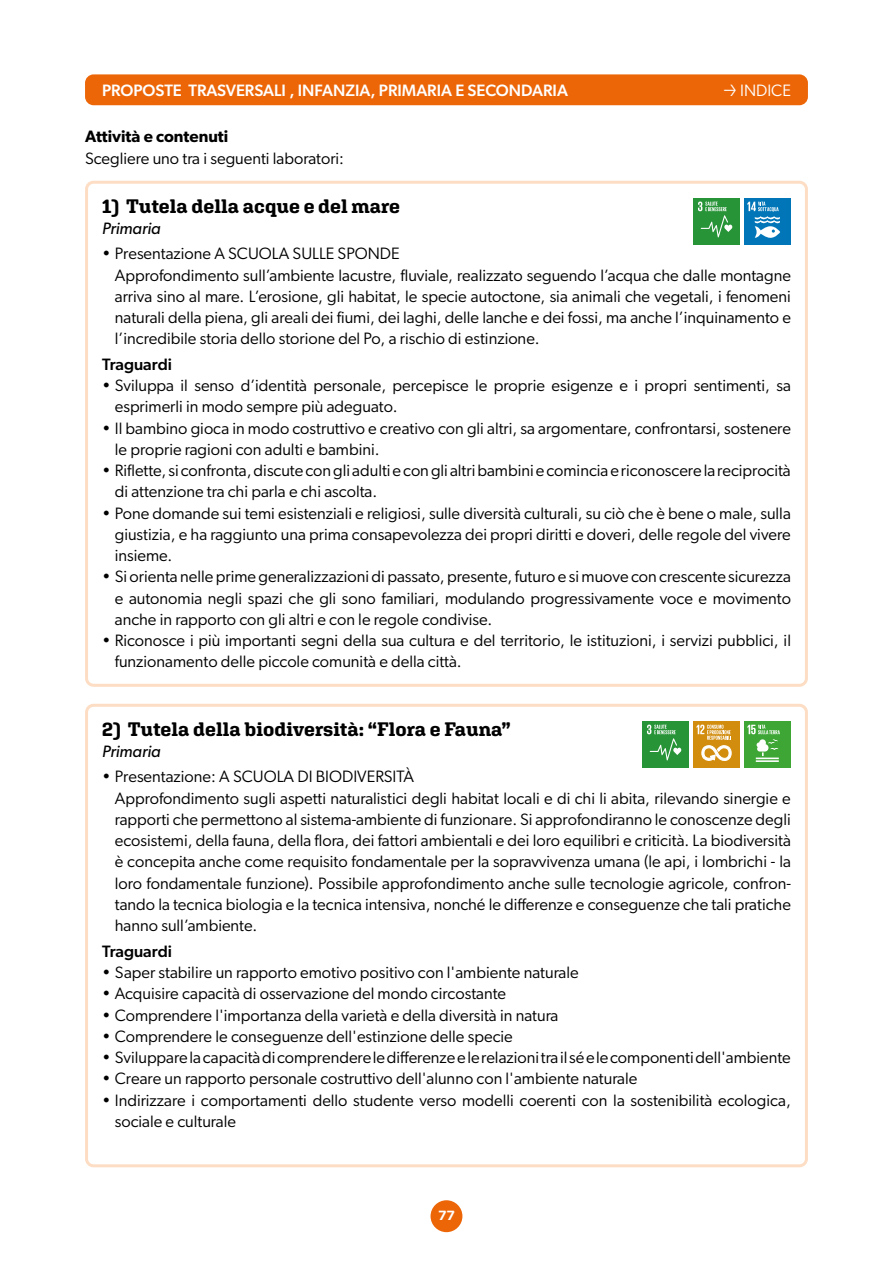
<style>
.page{position:relative;width:893px;height:1263px;background:#fff}
.page>*{position:absolute;margin:0;border:0;box-sizing:border-box;transform-origin:0 0}
.t1{font:700 19.5px "Aglet Slab";letter-spacing:-.005em;color:#000}
.t2{font:16.5px/21.3px "Gibson";color:#000}
.t3{font:500 16.5px "Gibson";color:#fff}
.t4{font:600 16.5px "Gibson";color:#000}
.t5{font:500 16.5px "Gibson";color:#000}
.t6{font:italic 16.5px "Gibson";color:#000}
.t7{font:16.5px "Gibson";color:#fff}
.t8{font:600 13.5px "Gibson";color:#fff}
.s1{font-family:"Bernino Sans";font-stretch:condensed}
</style>
<div class="page">
<div style="left:744px;top:198px;width:47px;height:46px;background:#0076b8"></div>
<svg style="left:747px;top:202px;width:33px;height:36px"></svg>
<div style="left:744px;top:721px;width:47px;height:46px;background:#3ea635"></div>
<hr style="left:756px;top:757px;width:23px;height:2px;background:#fff">
<hr style="left:756px;top:760px;width:23px;height:2px;background:#fff">
<svg style="left:747px;top:725px;width:33px;height:31px"></svg>
<div style="left:693px;top:198px;width:47px;height:46px;background:#289438"></div>
<svg style="left:698px;top:202px;width:34px;height:35px"></svg>
<div style="left:693px;top:721px;width:47px;height:46px;background:#d28d0e"></div>
<svg style="left:697px;top:725px;width:34px;height:36px"></svg>
<div style="left:642px;top:721px;width:47px;height:46px;background:#289438"></div>
<svg style="left:647px;top:725px;width:34px;height:35px"></svg>
<div style="left:431px;top:1200px;width:31px;height:32px;background:#ec6608;border-radius:50%"></div>
<div style="left:85px;top:74px;width:723px;height:31px;background:#ec6608;border-radius:9px"></div>
<div style="left:85px;top:181px;width:723px;height:506px;border:3px solid #fdddc4;border-radius:7px"></div>
<div style="left:85px;top:704px;width:723px;height:463px;border:3px solid #fdddc4;border-radius:7px"></div>
<p class="t3" style="left:102px;top:80px;width:467px">PROPOSTE TRASVERSALI , INFANZIA, PRIMARIA E SECONDARIA</p>
<p class="t7" style="left:723px;top:80px;width:69px"><span class="s1">→</span> INDICE</p>
<p class="t4" style="left:85px;top:127px;width:145px">Attività e contenuti</p>
<p class="t2" style="left:85px;top:147px;width:261px">Scegliere uno tra i seguenti laboratori:</p>
<p class="t1" style="left:102px;top:194px;width:300px">1) Tutela della acque e del mare</p>
<p class="t6" style="left:102px;top:218px;width:60px">Primaria</p>
<p class="t2" style="left:115px;top:243px;width:678px;text-indent:-13px">• Presentazione A SCUOLA SULLE SPONDE<br>Approfondimento sull’ambiente lacustre, fluviale, realizzato seguendo l’acqua che dalle montagne arriva sino al mare. L’erosione, gli habitat, le specie autoctone, sia animali che vegetali, i fenomeni naturali della piena, gli areali dei fiumi, dei laghi, delle lanche e dei fossi, ma anche l’inquinamento e l’incredibile storia dello storione del Po, a rischio di estinzione.</p>
<p class="t5" style="left:102px;top:354px;width:71px">Traguardi</p>
<p class="t2" style="left:115px;top:375px;width:678px;text-indent:-13px">• Sviluppa il senso d’identità personale, percepisce le proprie esigenze e i propri sentimenti, sa esprimerli in modo sempre più adeguato.</p>
<p class="t2" style="left:115px;top:417px;width:678px;text-indent:-13px">• Il bambino gioca in modo costruttivo e creativo con gli altri, sa argomentare, confrontarsi, sostenere le proprie ragioni con adulti e bambini.</p>
<p class="t2" style="left:115px;top:460px;width:677px;text-indent:-13px">• Riflette, si confronta, discute con gli adulti e con gli altri bambini e comincia e riconoscere la reciprocità di attenzione tra chi parla e chi ascolta.</p>
<p class="t2" style="left:115px;top:502px;width:677px;text-align:justify;text-indent:-13px">• Pone domande sui temi esistenziali e religiosi, sulle diversità culturali, su ciò che è bene o male, sulla giustizia, e ha raggiunto una prima consapevolezza dei propri diritti e doveri, delle regole del vivere insieme.</p>
<p class="t2" style="left:115px;top:566px;width:678px;text-align:justify;text-indent:-13px">• Si orienta nelle prime generalizzazioni di passato, presente, futuro e si muove con crescente sicurezza e autonomia negli spazi che gli sono familiari, modulando progressivamente voce e movimento anche in rapporto con gli altri e con le regole condivise.</p>
<p class="t2" style="left:115px;top:630px;width:678px;text-indent:-13px">• Riconosce i più importanti segni della sua cultura e del territorio, le istituzioni, i servizi pubblici, il funzionamento delle piccole comunità e della città.</p>
<p class="t1" style="left:102px;top:717px;width:410px">2) Tutela della biodiversità: “Flora e Fauna”</p>
<p class="t6" style="left:102px;top:741px;width:60px">Primaria</p>
<p class="t2" style="left:115px;top:766px;width:678px;text-indent:-13px">• Presentazione: A SCUOLA DI BIODIVERSITÀ<br>Approfondimento sugli aspetti naturalistici degli habitat locali e di chi li abita, rilevando sinergie e rapporti che permettono al sistema-ambiente di funzionare. Si approfondiranno le conoscenze degli ecosistemi, della fauna, della flora, dei fattori ambientali e dei loro equilibri e criticità. La biodiversità è concepita anche come requisito fondamentale per la sopravvivenza umana (le api, i lombrichi - la loro fondamentale funzione). Possibile approfondimento anche sulle tecnologie agricole, confron&shy;tando la tecnica biologia e la tecnica intensiva, nonché le differenze e conseguenze che tali pratiche hanno sull’ambiente.</p>
<p class="t5" style="left:102px;top:941px;width:71px">Traguardi</p>
<p class="t2" style="left:102px;top:961px;width:478px">• Saper stabilire un rapporto emotivo positivo con l'ambiente naturale</p>
<p class="t2" style="left:102px;top:983px;width:406px">• Acquisire capacità di osservazione del mondo circostante</p>
<p class="t2" style="left:102px;top:1004px;width:458px">• Comprendere l'importanza della varietà e della diversità in natura</p>
<p class="t2" style="left:102px;top:1025px;width:412px">• Comprendere le conseguenze dell'estinzione delle specie</p>
<p class="t2" style="left:102px;top:1046px;width:690px">• Sviluppare la capacità di comprendere le differenze e le relazioni tra il sé e le componenti dell'ambiente</p>
<p class="t2" style="left:102px;top:1068px;width:537px">• Creare un rapporto personale costruttivo dell'alunno con l'ambiente naturale</p>
<p class="t2" style="left:115px;top:1089px;width:678px;text-indent:-13px">• Indirizzare i comportamenti dello studente verso modelli coerenti con la sostenibilità ecologica, sociale e culturale</p>
<p class="t8" style="left:438px;top:1208px;width:18px">77</p>
</div>
